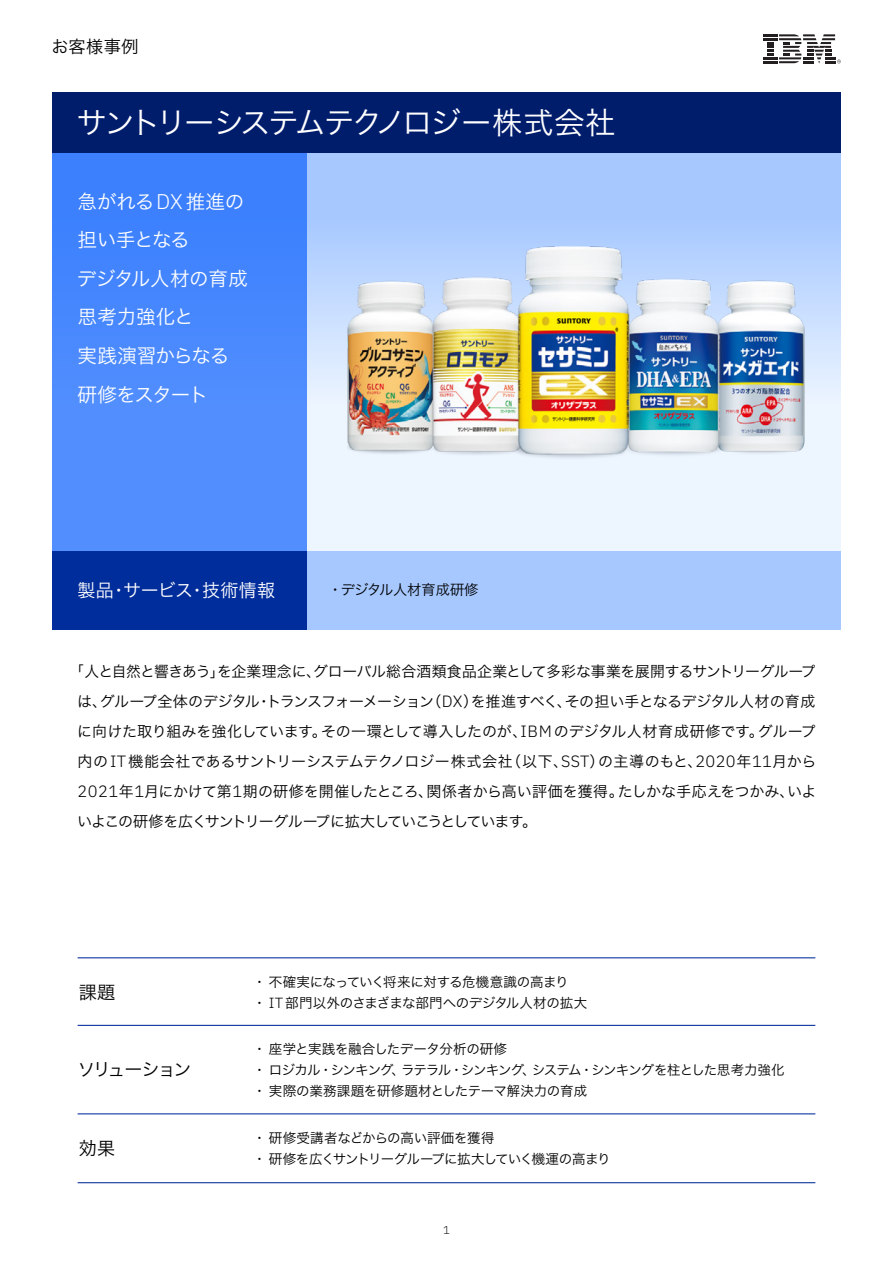
<style>
.page{position:relative;width:893px;height:1263px;background:#fff}
.page>*{position:absolute;margin:0;border:0;box-sizing:border-box;transform-origin:0 0}
.p1_00{font:30.3px "Hira Kaku Std W3";letter-spacing:-.07em;color:#fff}
.p1_01{font:19.5px/38.7px "Hira Kaku Std W3";letter-spacing:-.015em;color:#fff}
.p1_02{font:18px "Hira Kaku Std W3";letter-spacing:.02em;color:#fff}
.p1概要項目{font:18px "Hira Kaku Std W3";letter-spacing:-.115em;color:#000}
.p1概要項目-2{font:18px "Hira Kaku Std W3";letter-spacing:-.085em;color:#000}
.t1{font:17.25px "Hira Kaku Std W3";letter-spacing:.02em;color:#000}
.p1リード{font:15px/30px "Hira Kaku Std W3";letter-spacing:-.055em;color:#000;text-align:justify}
.p1_03{font:14.25px "Hira Kaku Std W3";color:#000}
.p1概要{font:13.5px/21px "Hira Kaku Std W3";letter-spacing:-.035em;color:#000}
.p1概要-2{font:13.5px/21px "Hira Kaku Std W3";letter-spacing:-.015em;color:#000}
.t2{font:300 11.4px "IBM Plex Sans";color:#231f20}
.s1{font-family:"IBM Plex Sans";font-weight:300;font-size:21.3px}
.s2{font-family:"IBM Plex Sans";font-weight:300;font-size:16.35px}
.s3{font-family:"IBM Plex Sans";font-weight:300;font-size:14.7px}
</style>
<div class="page">
<hr style="left:78px;top:957px;width:737px;height:1px;background:#002d9c">
<hr style="left:78px;top:1025px;width:737px;height:1px;background:#002d9c">
<hr style="left:78px;top:1113px;width:737px;height:1px;background:#002d9c">
<hr style="left:78px;top:1182px;width:737px;height:1px;background:#002d9c">
<svg style="left:306px;top:153px;width:535px;height:398px;background:#c9defe"></svg>
<img style="left:306px;top:218px;width:535px;height:267px">
<div style="left:52px;top:92px;width:254px;height:537px;background:linear-gradient(to right,#4988fe,#4988fe)"></div>
<svg style="left:763px;top:34px;width:78px;height:29px"></svg>
<div style="left:52px;top:92px;width:789px;height:61px;background:#001d6c"></div>
<div style="left:306px;top:551px;width:535px;height:78px;background:#a6c8ff"></div>
<div style="left:52px;top:551px;width:254px;height:78px;background:#002d9c"></div>
<p class="t1" style="left:52px;top:34px;width:89px">お客様事例</p>
<p class="p1_00" style="left:76px;top:100px;width:540px">サントリーシステムテクノロジー株式会社</p>
<p class="p1_01" style="left:77px;top:182px;width:172px">急がれる<span class="s1">DX</span>推進の担い手となる<br>デジタル人材の育成</p>
<p class="p1_01" style="left:78px;top:297px;width:153px">思考力強化と<br>実践演習からなる研修をスタート</p>
<p class="p1_02" style="left:78px;top:576px;width:199px">製品・サービス・技術情報</p>
<p class="p1_03" style="left:328px;top:579px;width:152px">・デジタル人材育成研修</p>
<p class="p1リード" style="left:77px;top:656px;width:741px;text-indent:-8px">「人と自然と響きあう」を企業理念に、グローバル総合酒類食品企業として多彩な事業を展開するサントリーグループは、グループ全体のデジタル・トランスフォーメーション（<span class="s2">DX</span>）を推進すべく、その担い手となるデジタル人材の育成に向けた取り組みを強化しています。その一環として導入したのが、<span class="s2">IBM</span>のデジタル人材育成研修です。グループ内の<span class="s2">IT</span>機能会社であるサントリーシステムテクノロジー株式会社（以下、<span class="s2">SST</span>）の主導のもと、<span class="s2">2020</span>年<span class="s2">11</span>月から<span class="s2">2021</span>年<span class="s2">1</span>月にかけて第<span class="s2">1</span>期の研修を開催したところ、関係者から高い評価を獲得。たしかな手応えをつかみ、いよいよこの研修を広くサントリーグループに拡大していこうとしています。</p>
<p class="p1概要項目-2" style="left:79px;top:978px;width:38px">課題</p>
<p class="p1概要項目" style="left:77px;top:1056px;width:116px">ソリューション</p>
<p class="p1概要項目-2" style="left:79px;top:1135px;width:38px">効果</p>
<p class="p1概要-2" style="left:253px;top:971px;width:336px">・不確実になっていく将来に対する危機意識の高まり<br>・ <span class="s3">IT</span> 部門以外のさまざまな部門へのデジタル人材の拡大</p>
<p class="p1概要" style="left:253px;top:1038px;width:533px">・座学と実践を融合したデータ分析の研修<br>・ロジカル・シンキング、ラテラル・シンキング、システム・シンキングを柱とした思考力強化・実際の業務課題を研修題材としたテーマ解決力の育成</p>
<p class="p1概要" style="left:253px;top:1127px;width:359px">・研修受講者などからの高い評価を獲得<br>・研修を広くサントリーグループに拡大していく機運の高まり</p>
<p class="t2" style="left:443px;top:1221px;width:8px">1</p>
</div>
